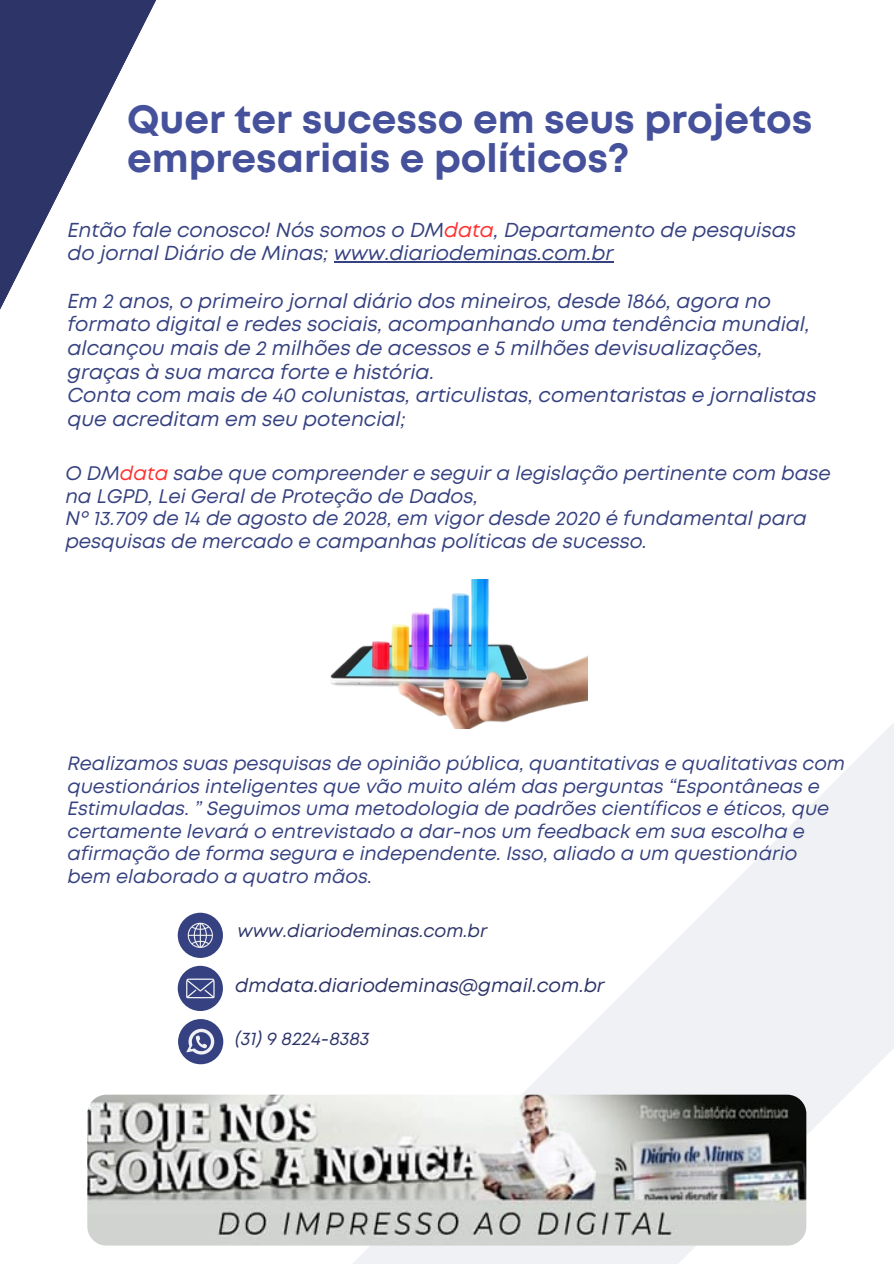
<style>
.page{position:relative;width:894px;height:1264px;background:#fff}
.page>*{position:absolute;margin:0;border:0;box-sizing:border-box;transform-origin:0 0}
.t1{font:700 39.3px/38.8px "Mont";color:#46519c}
.t2{font:italic 20.1px/23.7px "Mont";color:#354180}
.t3{font:italic 19.65px/22.5px "Mont";color:#354180}
.t4{font:italic 19.2px/22.5px "Mont";color:#354180}
.t5{font:italic 19.2px "Mont";color:#2d3467}
.t6{font:italic 18.3px "Mont";color:#2d3467}
.t7{font:italic 18px "Mont";color:#2d3467}
.s1{color:#ff3131}
</style>
<div class="page">
<svg style="left:0;top:0;width:156px;height:310px;fill:#2d3467"></svg>
<svg style="left:164px;top:684px;width:729px;height:579px"></svg>
<img style="left:87px;top:1094px;width:719px;height:151px;border-radius:19px">
<div style="left:178px;top:912px;width:45px;height:45px;background:#354180;border-radius:50%"></div>
<div style="left:178px;top:965px;width:45px;height:46px;background:#354180;border-radius:50%"></div>
<div style="left:178px;top:1019px;width:45px;height:45px;background:#354180;border-radius:50%"></div>
<svg style="left:188px;top:922px;width:24px;height:25px"></svg>
<svg style="left:186px;top:978px;width:28px;height:20px"></svg>
<svg style="left:186px;top:1028px;width:28px;height:26px"></svg>
<img style="left:269px;top:579px;width:318px;height:150px">
<hr style="left:334px;top:261px;width:279px;height:2px;background:#354180">
<h2 class="t1" style="left:127px;top:103px;width:686px">Quer ter sucesso em seus projetos empresariais e políticos?</h2>
<h1 class="t2" style="left:68px;top:219px;width:729px">Então fale conosco! Nós somos o DM<span class="s1">data</span>, Departamento de pesquisas do jornal Diário de Minas; www.diariodeminas.com.br</h1>
<h2 class="t2" style="left:68px;top:290px;width:750px">Em 2 anos, o primeiro jornal diário dos mineiros, desde 1866, agora no formato digital e redes sociais, acompanhando uma tendência mundial, alcançou mais de 2 milhões de acessos e 5 milhões devisualizações, graças à sua marca forte e história.<br>Conta com mais de 40 colunistas, articulistas, comentaristas e jornalistas que acreditam em seu potencial;</h2>
<h2 class="t3" style="left:65px;top:463px;width:766px">O DM<span class="s1">data</span> sabe que compreender e seguir a legislação pertinente com base na LGPD, Lei Geral de Proteção de Dados,<br>Nº 13.709 de 14 de agosto de 2028, em vigor desde 2020 é fundamental para pesquisas de mercado e campanhas políticas de sucesso.</h2>
<p class="t4" style="left:68px;top:754px;width:778px">Realizamos suas pesquisas de opinião pública, quantitativas e qualitativas com questionários inteligentes que vão muito além das perguntas “Espontâneas e Estimuladas. ” Seguimos uma metodologia de padrões científicos e éticos, que certamente levará o entrevistado a dar-nos um feedback em sua escolha e afirmação de forma segura e independente. Isso, aliado a um questionário bem elaborado a quatro mãos.</p>
<p class="t7" style="left:237px;top:923px;width:251px">www.diariodeminas.com.br</p>
<p class="t5" style="left:235px;top:978px;width:370px">dmdata.diariodeminas@gmail.com.br</p>
<p class="t6" style="left:235px;top:1031px;width:136px">(31) 9 8224-8383</p>
</div>
